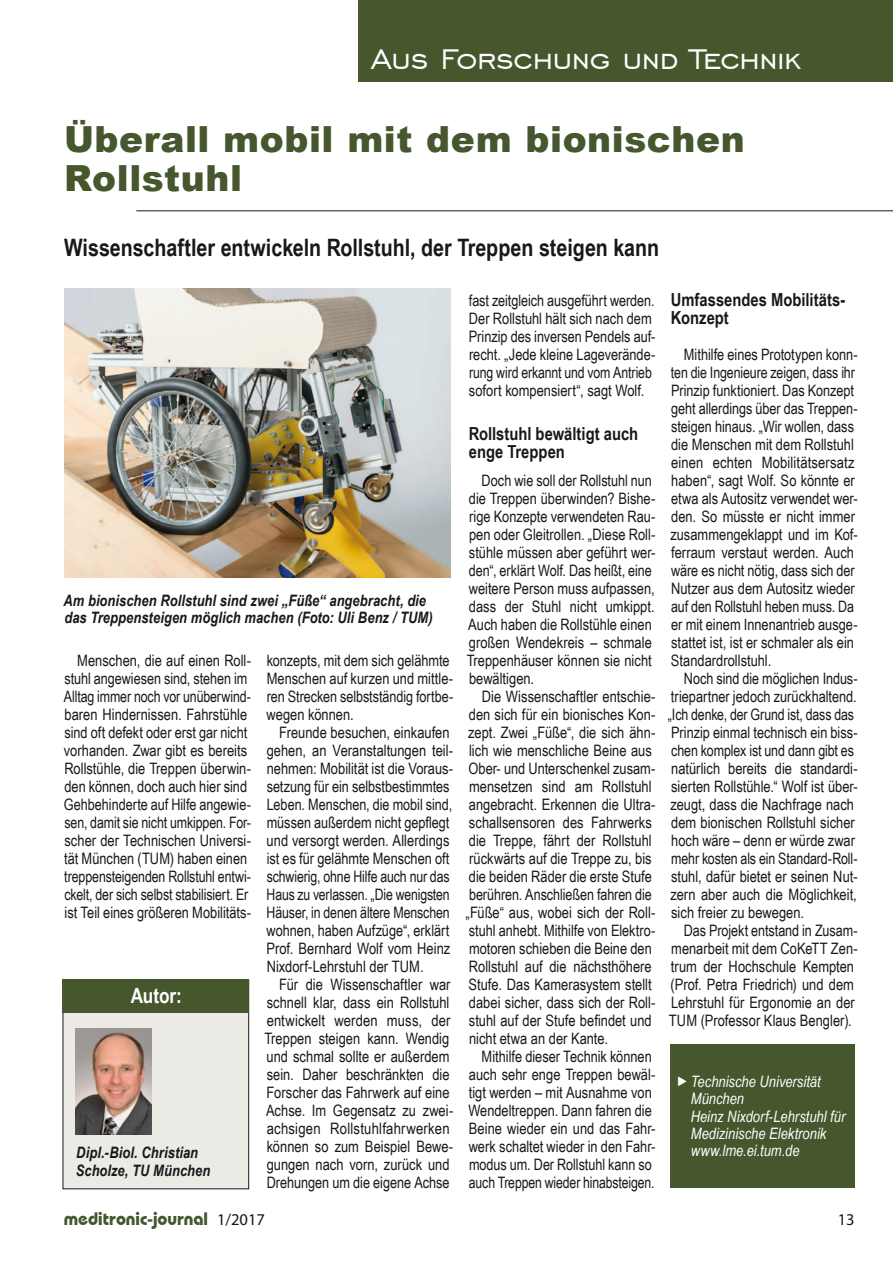
<style>
.page{position:relative;width:893px;height:1263px;background:#fff}
.page>*{position:absolute;margin:0;border:0;box-sizing:border-box;transform-origin:0 0}
.t1{font:900 36px/39.6px "Arial";letter-spacing:.015em;color:#46562d}
.t2{font:36px "Engravers Gothic BT";letter-spacing:-.015em;color:#fff}
.t3{font:700 24px "Arial Narrow";color:#1a171c}
.t4{font:700 21px "Arial Narrow";color:#fff}
.t5{font:700 18px/18px "Arial Narrow";color:#1a171c}
.t6{font:700 18px "Bauhaus IT Cby BT";color:#46562d}
.t7{font:16.5px "Myriad Pro";color:#1a171c}
.t8{font:15.75px/18px "Arial Narrow";color:#1a171c}
.t9{font:italic 700 15.75px/17.2px "Arial Narrow";letter-spacing:.005em;color:#1a171c}
.t10{font:italic 15.75px/17.4px "Arial Narrow";color:#fff}
.s1{font-family:"Myriad Pro";font-weight:400;font-size:16.5px;color:#1a171c}
</style>
<div class="page">
<div style="left:358px;top:0;width:535px;height:82px;background:#46562d"></div>
<div style="left:63px;top:979px;width:186px;height:210px;background:#eceae5"></div>
<div style="left:63px;top:979px;width:186px;height:210px;border:1px solid #1a171c"></div>
<div style="left:63px;top:979px;width:186px;height:33px;background:#46562d"></div>
<img style="left:76px;top:1028px;width:75px;height:106px">
<hr style="left:136px;top:210px;width:757px;height:1px;background:#1a171c">
<div style="left:670px;top:1044px;width:185px;height:143px;background:#46562d"></div>
<img style="left:64px;top:288px;width:386px;height:290px">
<h1 class="t2" style="left:371px;top:39px;width:432px">Aus Forschung und Technik</h1>
<h1 class="t1" style="left:64px;top:118px;width:682px">Überall mobil mit dem bionischen<br>Rollstuhl</h1>
<h2 class="t3" style="left:64px;top:230px;width:597px">Wissenschaftler entwickeln Rollstuhl, der Treppen steigen kann</h2>
<p class="t9" style="left:63px;top:591px;width:371px">Am bionischen Rollstuhl sind zwei „Füße“ angebracht, die das Treppensteigen möglich machen (Foto: Uli Benz / TUM)</p>
<p class="t8" style="left:64px;top:651px;width:189px;text-indent:13px">Menschen, die auf einen Roll&shy;stuhl angewiesen sind, stehen im Alltag immer noch vor unüberwind&shy;baren Hindernissen. Fahrstühle sind oft defekt oder erst gar nicht vorhanden. Zwar gibt es bereits Rollstühle, die Treppen überwin&shy;den können, doch auch hier sind Gehbehinderte auf Hilfe angewie&shy;sen, damit sie nicht umkippen. For&shy;scher der Technischen Universi&shy;tät München (TUM) haben einen treppensteigenden Rollstuhl entwi&shy;ckelt, der sich selbst stabilisiert. Er ist Teil eines größeren Mobilitäts-</p>
<p class="t8" style="left:267px;top:651px;width:188px">konzepts, mit dem sich gelähmte<br>Menschen auf kurzen und mittle&shy;ren Strecken selbstständig fortbe&shy;wegen können.</p>
<p class="t8" style="left:267px;top:723px;width:188px;text-indent:13px">Freunde besuchen, einkaufen gehen, an Veranstaltungen teil&shy;nehmen: Mobilität ist die Voraus&shy;setzung für ein selbstbestimmtes<br>Leben. Menschen, die mobil sind, müssen außerdem nicht gepflegt und versorgt werden. Allerdings ist es für gelähmte Menschen oft schwierig, ohne Hilfe auch nur das<br>Haus zu verlassen. „Die wenigsten<br>Häuser, in denen ältere Menschen wohnen, haben Aufzüge“, erklärt<br>Prof. Bernhard Wolf vom Heinz<br>Nixdorf-Lehrstuhl der TUM.</p>
<p class="t8" style="left:264px;top:975px;width:190px;text-indent:15px">Für die Wissenschaftler war schnell klar, dass ein Rollstuhl entwickelt werden muss, der<br>Treppen steigen kann. Wendig und schmal sollte er außerdem sein. Daher beschränkten die<br>Forscher das Fahrwerk auf eine<br>Achse. Im Gegensatz zu zwei&shy;achsigen Rollstuhlfahrwerken können so zum Beispiel Bewe&shy;gungen nach vorn, zurück und<br>Drehungen um die eigene Achse</p>
<h3 class="t4" style="left:131px;top:980px;width:53px">Autor:</h3>
<p class="t9" style="left:76px;top:1143px;width:136px">Dipl.-Biol. Christian<br>Scholze, TU München</p>
<p class="t8" style="left:469px;top:291px;width:188px">fast zeitgleich ausgeführt werden.<br>Der Rollstuhl hält sich nach dem Prinzip des inversen Pendels auf&shy;recht. „Jede kleine Lageverände&shy;rung wird erkannt und vom Antrieb sofort kompensiert“, sagt Wolf.</p>
<p class="t5" style="left:469px;top:423px;width:171px">Rollstuhl bewältigt auch enge Treppen</p>
<p class="t8" style="left:467px;top:471px;width:190px;text-indent:15px">Doch wie soll der Rollstuhl nun die Treppen überwinden? Bishe&shy;rige Konzepte verwendeten Rau&shy;pen oder Gleitrollen. „Diese Roll&shy;stühle müssen aber geführt wer&shy;den“, erklärt Wolf. Das heißt, eine weitere Person muss aufpassen, dass der Stuhl nicht umkippt.<br>Auch haben die Rollstühle einen großen Wendekreis – schmale<br>Treppenhäuser können sie nicht bewältigen.</p>
<p class="t8" style="left:465px;top:687px;width:192px;text-indent:16px">Die Wissenschaftler entschie&shy;den sich für ein bionisches Kon&shy;zept. Zwei „Füße“, die sich ähn&shy;lich wie menschliche Beine aus<br>Ober- und Unterschenkel zusam&shy;mensetzen sind am Rollstuhl angebracht. Erkennen die Ultra&shy;schallsensoren des Fahrwerks die Treppe, fährt der Rollstuhl rückwärts auf die Treppe zu, bis die beiden Räder die erste Stufe berühren. Anschließen fahren die „Füße“ aus, wobei sich der Roll&shy;stuhl anhebt. Mithilfe von Elektro&shy;motoren schieben die Beine den<br>Rollstuhl auf die nächsthöhere<br>Stufe. Das Kamerasystem stellt dabei sicher, dass sich der Roll&shy;stuhl auf der Stufe befindet und nicht etwa an der Kante.</p>
<p class="t8" style="left:468px;top:1047px;width:189px;text-indent:13px">Mithilfe dieser Technik können auch sehr enge Treppen bewäl&shy;tigt werden – mit Ausnahme von<br>Wendeltreppen. Dann fahren die<br>Beine wieder ein und das Fahr&shy;werk schaltet wieder in den Fahr&shy;modus um. Der Rollstuhl kann so auch Treppen wieder hinabsteigen.</p>
<p class="t5" style="left:671px;top:290px;width:176px">Umfassendes Mobilitäts-<br>Konzept</p>
<p class="t8" style="left:670px;top:345px;width:189px;text-indent:13px">Mithilfe eines Prototypen konn&shy;ten die Ingenieure zeigen, dass ihr<br>Prinzip funktioniert. Das Konzept geht allerdings über das Treppen&shy;steigen hinaus. „Wir wollen, dass die Menschen mit dem Rollstuhl einen echten Mobilitätsersatz haben“, sagt Wolf. So könnte er etwa als Autositz verwendet wer&shy;den. So müsste er nicht immer zusammengeklappt und im Kof&shy;ferraum verstaut werden. Auch wäre es nicht nötig, dass sich der<br>Nutzer aus dem Autositz wieder auf den Rollstuhl heben muss. Da er mit einem Innenantrieb ausge&shy;stattet ist, ist er schmaler als ein<br>Standardrollstuhl.</p>
<p class="t8" style="left:668px;top:669px;width:192px;text-indent:16px">Noch sind die möglichen Indus&shy;triepartner jedoch zurückhaltend. „Ich denke, der Grund ist, dass das<br>Prinzip einmal technisch ein biss&shy;chen komplex ist und dann gibt es natürlich bereits die standardi&shy;sierten Rollstühle.“ Wolf ist über&shy;zeugt, dass die Nachfrage nach dem bionischen Rollstuhl sicher hoch wäre – denn er würde zwar mehr kosten als ein Standard-Roll&shy;stuhl, dafür bietet er seinen Nut&shy;zern aber auch die Möglichkeit, sich freier zu bewegen.</p>
<p class="t8" style="left:669px;top:921px;width:190px;text-indent:15px">Das Projekt entstand in Zusam&shy;menarbeit mit dem CoKeTT Zen&shy;trum der Hochschule Kempten (Prof. Petra Friedrich) und dem<br>Lehrstuhl für Ergonomie an der<br>TUM (Professor Klaus Bengler).</p>
<p class="t10" style="left:691px;top:1072px;width:156px">Technische Universität<br>München<br>Heinz Nixdorf-Lehrstuhl für<br>Medizinische Elektronik www.lme.ei.tum.de</p>
<p class="t6" style="left:64px;top:1207px;width:203px">meditronic-journal <span class="s1">1/2017</span></p>
<p class="t7" style="left:838px;top:1209px;width:18px">13</p>
</div>
